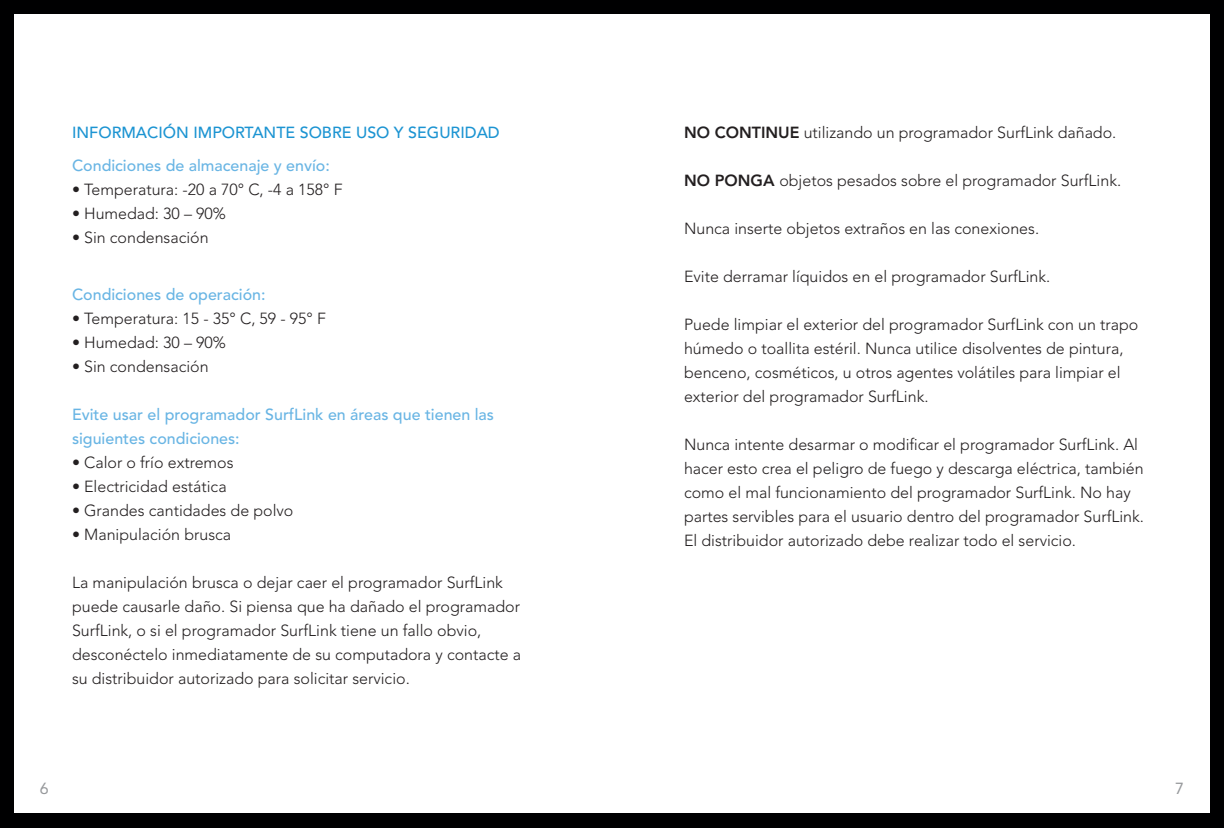
<style>
.page{position:relative;width:1224px;height:828px;background:#fff}
.page>*{position:absolute;margin:0;border:0;box-sizing:border-box;transform-origin:0 0}
.t1{font:16px/24px "Avenir LT SLI Std Light";color:#231f20}
.t2{font:16px/24px "Avenir LT SLI Std Medium";color:#69b5e4}
.t3{font:16px "Avenir LT SLI Std Medium";color:#1c94d2}
.t4{font:16px "Avenir LT SLI Std Roman";color:#97999c}
.s1{font-family:"Avenir LT SLI Std Heavy"}
</style>
<div class="page">
<div style="left:0;top:0;width:612px;height:828px;background:#000001"></div>
<div style="left:15px;top:15px;width:597px;height:798px;background:#fff"></div>
<div style="left:612px;top:0;width:612px;height:828px;background:#000001"></div>
<div style="left:612px;top:15px;width:597px;height:798px;background:#fff"></div>
<p class="t3" style="left:72px;top:123px;width:429px">INFORMACIÓN IMPORTANTE SOBRE USO Y SEGURIDAD</p>
<p class="t2" style="left:72px;top:154px;width:259px">Condiciones de almacenaje y envío:</p>
<p class="t1" style="left:72px;top:178px;width:272px">• Temperatura: -20 a 70° C, -4 a 158° F</p>
<p class="t1" style="left:72px;top:202px;width:155px">• Humedad: 30 – 90%</p>
<p class="t1" style="left:72px;top:226px;width:138px">• Sin condensación</p>
<p class="t2" style="left:72px;top:283px;width:195px">Condiciones de operación:</p>
<p class="t1" style="left:72px;top:307px;width:256px">• Temperatura: 15 - 35° C, 59 - 95° F</p>
<p class="t1" style="left:72px;top:331px;width:155px">• Humedad: 30 – 90%</p>
<p class="t1" style="left:72px;top:355px;width:138px">• Sin condensación</p>
<p class="t2" style="left:72px;top:403px;width:424px">Evite usar el programador SurfLink en áreas que tienen las siguientes condiciones:</p>
<p class="t1" style="left:72px;top:451px;width:163px">• Calor o frío extremos</p>
<p class="t1" style="left:72px;top:475px;width:156px">• Electricidad estática</p>
<p class="t1" style="left:72px;top:499px;width:223px">• Grandes cantidades de polvo</p>
<p class="t1" style="left:72px;top:523px;width:161px">• Manipulación brusca</p>
<p class="t1" style="left:72px;top:571px;width:451px">La manipulación brusca o dejar caer el programador SurfLink puede causarle daño. Si piensa que ha dañado el programador SurfLink, o si el programador SurfLink tiene un fallo obvio, desconéctelo inmediatamente de su computadora y contacte a su distribuidor autorizado para solicitar servicio.</p>
<p class="t1" style="left:684px;top:121px;width:434px"><span class="s1">NO CONTINUE</span> utilizando un programador SurfLink dañado.</p>
<p class="t1" style="left:684px;top:169px;width:439px"><span class="s1">NO PONGA</span> objetos pesados sobre el programador SurfLink.</p>
<p class="t1" style="left:684px;top:217px;width:357px">Nunca inserte objetos extraños en las conexiones.</p>
<p class="t1" style="left:684px;top:265px;width:368px">Evite derramar líquidos en el programador SurfLink.</p>
<p class="t1" style="left:684px;top:313px;width:456px">Puede limpiar el exterior del programador SurfLink con un trapo húmedo o toallita estéril. Nunca utilice disolventes de pintura, benceno, cosméticos, u otros agentes volátiles para limpiar el exterior del programador SurfLink.</p>
<p class="t1" style="left:684px;top:433px;width:462px">Nunca intente desarmar o modificar el programador SurfLink. Al hacer esto crea el peligro de fuego y descarga eléctrica, también como el mal funcionamiento del programador SurfLink. No hay partes servibles para el usuario dentro del programador SurfLink.<br>El distribuidor autorizado debe realizar todo el servicio.</p>
<p class="t4" style="left:40px;top:779px;width:10px">6</p>
<p class="t4" style="left:1175px;top:779px;width:10px">7</p>
</div>
